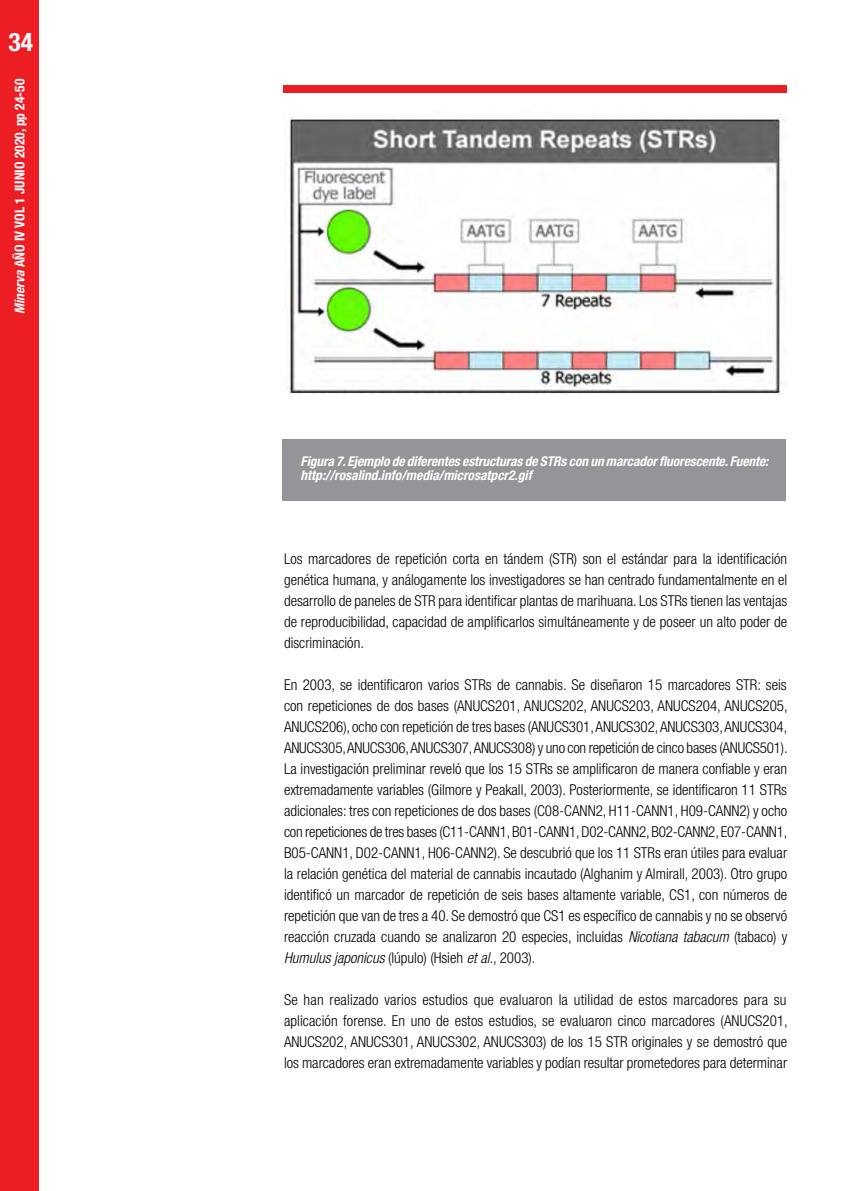
<style>
.page{position:relative;width:851px;height:1191px;background:#fff}
.page>*{position:absolute;margin:0;border:0;box-sizing:border-box;transform-origin:0 0}
.t1{font:700 condensed 25.5px "Helvetica Neue LT Std";color:#fff}
.t2{font:300 condensed 15px/21px "Helvetica Neue LT Std";color:#000;text-align:justify}
.t3{font:italic 700 condensed 13.5px/13.5px "Helvetica Neue LT Std";letter-spacing:-.01em;color:#fff}
.t4{font:700 condensed 13.5px "Helvetica Neue LT Std";color:#fff}
.s1{font-style:italic}
</style>
<div class="page">
<div style="left:0;top:0;width:38px;height:1191px;background:#ed1d24"></div>
<div style="left:282px;top:439px;width:503px;height:61px;background:#939598"></div>
<img style="left:287px;top:117px;width:496px;height:277px">
<div style="left:283px;top:85px;width:503px;height:8px;background:#ed1d24"></div>
<h1 class="t1" style="left:8px;top:27px;width:26px">34</h1>
<p class="t4" style="left:10px;top:321px;width:236px;rotate:-90deg"><span class="s1">Minerva</span> AÑO IV VOL 1 JUNIO 2020, p 06-23</p>
<p class="t4" style="left:12px;top:314px;width:236px;rotate:-90deg"><span class="s1">Minerva</span> AÑO IV VOL 1 JUNIO 2020, pp 24-50</p>
<p class="t3" style="left:300px;top:455px;width:469px">Figura 7. Ejemplo de diferentes estructuras de STRs con un marcador fluorescente. Fuente: http://rosalind.info/media/microsatpcr2.gif</p>
<p class="t2" style="left:284px;top:548px;width:504px">Los marcadores de repetición corta en tándem (STR) son el estándar para la identificación genética humana, y análogamente los investigadores se han centrado fundamentalmente en el desarrollo de paneles de STR para identificar plantas de marihuana. Los STRs tienen las ventajas de reproducibilidad, capacidad de amplificarlos simultáneamente y de poseer un alto poder de discriminación.</p>
<p class="t2" style="left:284px;top:674px;width:505px">En 2003, se identificaron varios STRs de cannabis. Se diseñaron 15 marcadores STR: seis con repeticiones de dos bases (ANUCS201, ANUCS202, ANUCS203, ANUCS204, ANUCS205, ANUCS206), ocho con repetición de tres bases (ANUCS301, ANUCS302, ANUCS303, ANUCS304, ANUCS305, ANUCS306, ANUCS307, ANUCS308) y uno con repetición de cinco bases (ANUCS501).<br>La investigación preliminar reveló que los 15 STRs se amplificaron de manera confiable y eran extremadamente variables (Gilmore y Peakall, 2003). Posteriormente, se identificaron 11 STRs adicionales: tres con repeticiones de dos bases (C08-CANN2, H11-CANN1, H09-CANN2) y ocho con repeticiones de tres bases (C11-CANN1, B01-CANN1, D02-CANN2, B02-CANN2, E07-CANN1, B05-CANN1, D02-CANN1, H06-CANN2). Se descubrió que los 11 STRs eran útiles para evaluar la relación genética del material de cannabis incautado (Alghanim y Almirall, 2003). Otro grupo identificó un marcador de repetición de seis bases altamente variable, CS1, con números de repetición que van de tres a 40. Se demostró que CS1 es específico de cannabis y no se observó reacción cruzada cuando se analizaron 20 especies, incluidas <span class="s1">Nicotiana tabacum</span> (tabaco) y <span class="s1">Humulus japonicus</span> (lúpulo) (Hsieh <span class="s1">et al.</span>, 2003).</p>
<p class="t2" style="left:284px;top:989px;width:505px">Se han realizado varios estudios que evaluaron la utilidad de estos marcadores para su aplicación forense. En uno de estos estudios, se evaluaron cinco marcadores (ANUCS201, ANUCS202, ANUCS301, ANUCS302, ANUCS303) de los 15 STR originales y se demostró que los marcadores eran extremadamente variables y podían resultar prometedores para determinar</p>
</div>
